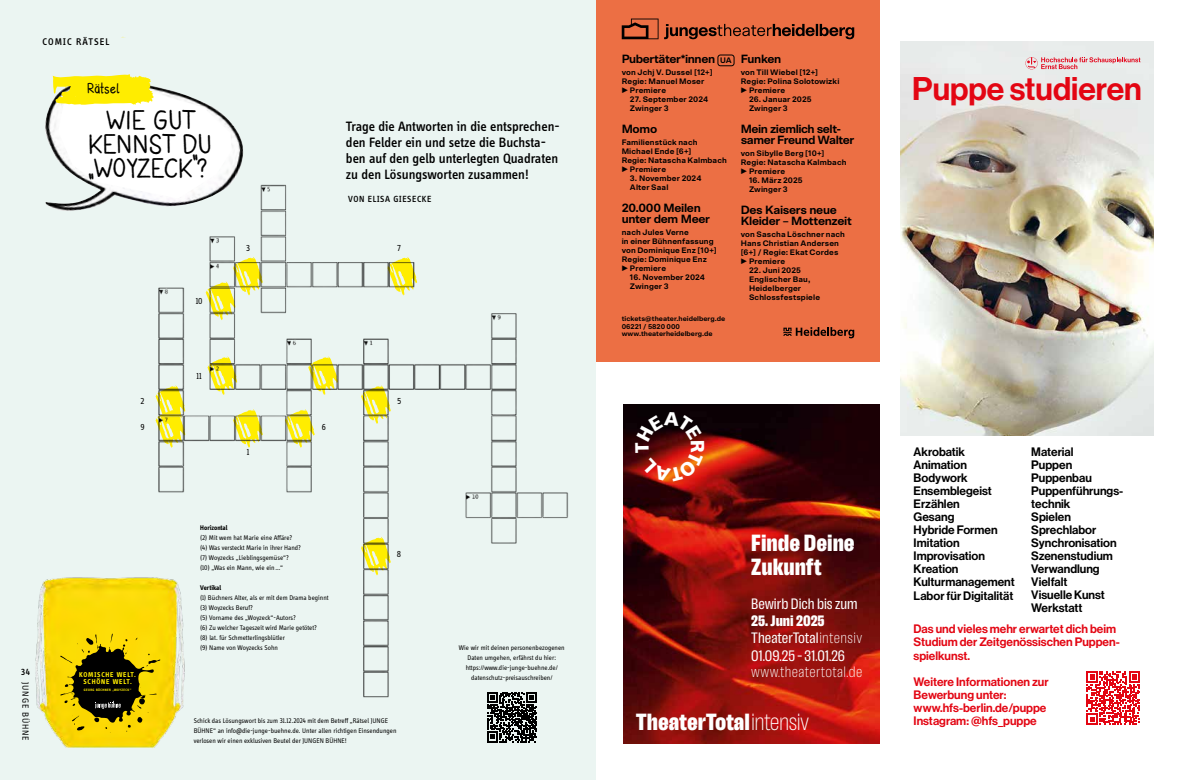
<style>
.page{position:relative;width:1191px;height:780px;background:#fff}
.page>*{position:absolute;margin:0;border:0;box-sizing:border-box;transform-origin:0 0}
.t1{font:500 32.1px "Neue Haas Grotesk Display";color:#e30613}
.t2{font:22px/24px "Bernhard Regular NEW";color:#000;text-align:center}
.t3{font:800 condensed 20.2px/24px "Lektorat";color:#fff}
.t4{font:500 14px/16px "Info Display OT";color:#000}
.t5{font:condensed 13px/17.5px "Lektorat";color:#fff}
.t6{font:200 condensed 13px "Lektorat";letter-spacing:.035em;color:#fff}
.t7{font:500 12px/13px "Neue Haas Grotesk Display";color:#000}
.t8{font:500 12px/13px "Neue Haas Grotesk Display";color:#e30613}
.t9{font:700 12px/11px "Scto Grotesk A";letter-spacing:-.03em;color:#000}
.t10{font:12px "Bernhard Regular NEW";color:#000}
.t11{font:500 10px "Info Display OT";letter-spacing:.11em;color:#000}
.t12{font:500 9.2px "Info Display OT";letter-spacing:.07em;color:#000}
.t13{font:9.2px "Info Display OT";letter-spacing:.09em;color:#000}
.t14{font:9px "Info Display OT";color:#000}
.t15{font:700 8px/9px "Scto Grotesk A";letter-spacing:.015em;color:#000}
.t16{font:700 7.2px/7.6px "Info Display OT";letter-spacing:.11em;color:#ffed00;text-align:center}
.t17{font:7px/10px "Info Display OT";color:#000}
.t18{font:700 7px/7.5px "Scto Grotesk A";color:#000}
.t19{font:700 7px "Info Display OT";color:#000}
.t20{font:700 3.4px "Info Display OT";letter-spacing:.11em;color:#ffed00}
.s1{font-size:8px}
.s2{font-weight:800}
.s3{font-weight:200}
</style>
<div class="page">
<div style="left:0;top:0;width:595px;height:780px;background:#ebf5f2"></div>
<img style="left:45px;top:100px;width:93px;height:111px">
<svg style="left:53px;top:74px;width:176px;height:125px"></svg>
<div style="left:596px;top:0;width:283px;height:362px;background:#ec6f44"></div>
<div style="left:717px;top:55px;width:17px;height:11px;border:1px solid #000;border-radius:3px"></div>
<svg style="left:621px;top:19px;width:37px;height:20px"></svg>
<svg style="left:664px;top:24px;width:190px;height:15px"></svg>
<svg style="left:783px;top:327px;width:71px;height:11px"></svg>
<img style="left:901px;top:41px;width:252px;height:394px">
<svg style="left:1086px;top:671px;width:54px;height:53px"></svg>
<svg style="left:1025px;top:57px;width:115px;height:12px"></svg>
<img style="left:623px;top:404px;width:256px;height:339px">
<img style="left:138px;top:120px;width:458px;height:587px">
<img style="left:35px;top:568px;width:167px;height:180px">
<svg style="left:487px;top:692px;width:50px;height:50px"></svg>
<svg style="left:60px;top:633px;width:100px;height:100px;background:#998403"></svg>
<svg style="left:635px;top:412px;width:69px;height:70px;background:#70150a"></svg>
<h3 class="t11" style="left:43px;top:35px;width:68px">COMIC RÄTSEL</h3>
<h3 class="t10" style="left:87px;top:79px;width:34px">Rätsel</h3>
<h2 class="t2" style="left:88px;top:109px;width:126px">WIE GUT<br>KENNST DU<br>WOYZECK“?</h2>
<h2 class="t2" style="left:89px;top:175px;width:7px">“</h2>
<p class="t14" style="left:196px;top:295px;width:8px">10</p>
<p class="t14" style="left:246px;top:243px;width:6px">3</p>
<h3 class="t4" style="left:346px;top:118px;width:215px">Trage die Antworten in die entsprechen&shy;den Felder ein und setze die Buchsta&shy;ben auf den gelb unterlegten Quadraten zu den Lösungsworten zusammen!</h3>
<h3 class="t12" style="left:348px;top:194px;width:85px">VON ELISA GIESECKE</h3>
<p class="t14" style="left:397px;top:243px;width:5px">7</p>
<p class="t14" style="left:197px;top:370px;width:7px">11</p>
<p class="t14" style="left:140px;top:396px;width:6px">2</p>
<p class="t14" style="left:140px;top:422px;width:6px">9</p>
<p class="t14" style="left:322px;top:422px;width:6px">6</p>
<p class="t14" style="left:247px;top:447px;width:4px">1</p>
<p class="t14" style="left:397px;top:396px;width:6px">5</p>
<h3 class="t12" style="left:21px;top:666px;width:11px">34</h3>
<h3 class="t13" style="left:31px;top:682px;width:60px;rotate:90deg">JUNGE BÜHNE</h3>
<p class="t16" style="left:79px;top:670px;width:58px">KOMISCHE WELT.<br>SCHÖNE WELT.</p>
<p class="t20" style="left:84px;top:687px;width:49px">GEORG BÜCHNER „WOYZECK“</p>
<p class="t19" style="left:200px;top:523px;width:29px">Horizontal</p>
<p class="t17" style="left:200px;top:532px;width:102px">(2) Mit wem hat Marie eine Affäre? (4) Was versteckt Marie in ihrer Hand? (7) Woyzecks „Lieblingsgemüse“?<br>(10) „Was ein Mann, wie ein…“</p>
<p class="t19" style="left:200px;top:583px;width:22px">Vertikal</p>
<p class="t17" style="left:200px;top:592px;width:130px">(1) Büchners Alter, als er mit dem Drama beginnt (3) Woyzecks Beruf?<br>(5) Vorname des „Woyzeck“-Autors?<br>(6) Zu welcher Tageszeit wird Marie getötet?<br>(8) lat. für Schmetterlingsblütler<br>(9) Name von Woyzecks Sohn</p>
<p class="t14" style="left:397px;top:548px;width:6px">8</p>
<p class="t17" style="left:194px;top:715px;width:204px">Schick das Lösungswort bis zum 31.12.2024 mit dem Betreff „Rätsel JUNGE<br>BÜHNE“ an info@die-junge-buehne.de. Unter allen richtigen Einsendungen verlosen wir einen exklusiven Beutel der JUNGEN BÜHNE!</p>
<p class="t17" style="left:459px;top:642px;width:107px;text-align:center">Wie wir mit deinen personenbezogenen Daten umgehen, erfährst du hier: https://www.die-junge-buehne.de/ datenschutz-preisauschreiben/</p>
<h3 class="t9" style="left:621px;top:54px;width:111px">Pubertäter*innen <span class="s1">UA</span></h3>
<p class="t15" style="left:621px;top:68px;width:92px">von Jchj V. Dussel [12+]<br>Regie: Manuel Moser ▶ Premiere</p>
<p class="t15" style="left:630px;top:95px;width:80px">27. September 2024<br>Zwinger 3</p>
<h3 class="t9" style="left:621px;top:124px;width:37px">Momo</h3>
<p class="t15" style="left:621px;top:138px;width:107px">Familienstück nach<br>Michael Ende [6+]<br>Regie: Natascha Kalmbach ▶ Premiere</p>
<p class="t15" style="left:630px;top:174px;width:73px">3. November 2024<br>Alter Saal</p>
<h3 class="t9" style="left:621px;top:202px;width:90px">20.000 Meilen unter dem Meer</h3>
<p class="t15" style="left:621px;top:228px;width:97px">nach Jules Verne<br>in einer Bühnenfassung von Dominique Enz [10+]<br>Regie: Dominique Enz<br>▶ Premiere</p>
<p class="t15" style="left:630px;top:273px;width:77px">16. November 2024<br>Zwinger 3</p>
<p class="t18" style="left:621px;top:315px;width:105px">tickets@theater.heidelberg.de<br>06221 / 5820 000 www.theaterheidelberg.de</p>
<h3 class="t9" style="left:741px;top:54px;width:42px">Funken</h3>
<p class="t15" style="left:741px;top:68px;width:100px">von Till Wiebel [12+]<br>Regie: Polina Solotowizki ▶ Premiere</p>
<p class="t15" style="left:749px;top:95px;width:64px">26. Januar 2025<br>Zwinger 3</p>
<h3 class="t9" style="left:741px;top:124px;width:115px">Mein ziemlich selt&shy;samer Freund Walter</h3>
<p class="t15" style="left:741px;top:149px;width:107px">von Sibylle Berg [10+]<br>Regie: Natascha Kalmbach ▶ Premiere</p>
<p class="t15" style="left:749px;top:176px;width:55px">16. März 2025<br>Zwinger 3</p>
<h3 class="t9" style="left:741px;top:204px;width:113px">Des Kaisers neue<br>Kleider – Mottenzeit</h3>
<p class="t15" style="left:741px;top:230px;width:106px">von Sascha Löschner nach<br>Hans Christian Andersen [6+] / Regie: Ekat Cordes ▶ Premiere</p>
<p class="t15" style="left:749px;top:266px;width:73px">22. Juni 2025<br>Englischer Bau,<br>Heidelberger<br>Schlossfestspiele</p>
<h3 class="t3" style="left:751px;top:530px;width:105px">Finde Deine<br>Zukunft</h3>
<h3 class="t5" style="left:751px;top:594px;width:108px">Bewirb Dich bis zum</h3>
<h3 class="t5" style="left:751px;top:611px;width:112px"><span class="s2">25. Juni 2025<br></span>TheaterTotal<span class="s3">intensiv<br></span>01.09.25 – 31.01.26</h3>
<h3 class="t6" style="left:751px;top:663px;width:113px">www.theatertotal.de</h3>
<h3 class="t3" style="left:635px;top:710px;width:175px">TheaterTotal<span class="s3">intensiv</span></h3>
<h1 class="t1" style="left:912px;top:71px;width:231px">Puppe studieren</h1>
<h3 class="t7" style="left:913px;top:446px;width:103px">Akrobatik<br>Animation<br>Bodywork<br>Ensemblegeist<br>Erzählen<br>Gesang<br>Hybride Formen<br>Imitation<br>Improvisation<br>Kreation<br>Kulturmanagement<br>Labor für Digitalität</h3>
<h3 class="t7" style="left:1031px;top:446px;width:93px">Material<br>Puppen<br>Puppenbau<br>Puppenführungs&shy;technik<br>Spielen<br>Sprechlabor<br>Synchronisation<br>Szenenstudium<br>Verwandlung<br>Vielfalt<br>Visuelle Kunst<br>Werkstatt</h3>
<h3 class="t8" style="left:913px;top:623px;width:208px">Das und vieles mehr erwartet dich beim<br>Studium der Zeitgenössischen Puppen&shy;spielkunst.</h3>
<h3 class="t8" style="left:913px;top:675px;width:137px">Weitere Informationen zur<br>Bewerbung unter: www.hfs-berlin.de/puppe<br>Instagram: @hfs_puppe</h3>
</div>
